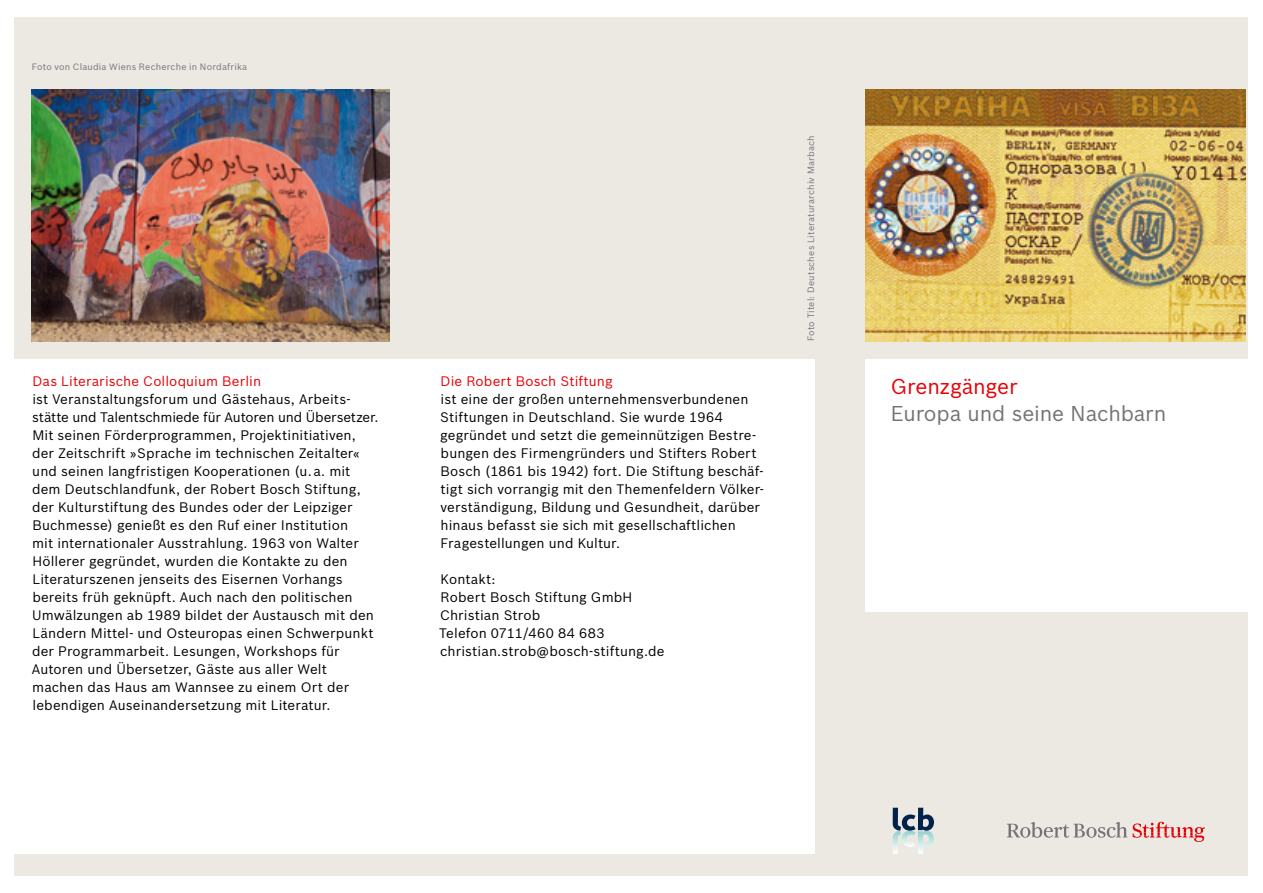
<style>
.page{position:relative;width:1263px;height:893px;background:#fff}
.page>*{position:absolute;margin:0;border:0;box-sizing:border-box;transform-origin:0 0}
.t1{font:21px "Bosch Sans";letter-spacing:-.005em;color:#757378}
.t2{font:21px "Bosch Sans";letter-spacing:-.005em;color:#e60005}
.t3{font:13.5px/18px "Bosch Sans";letter-spacing:.01em;color:#000}
.Punktauflistung{font:9px "Bosch Sans";letter-spacing:.025em;color:#757378}
.Grundtext{font:9px "Bosch Sans";letter-spacing:.025em;color:#757378}
.s1{color:#e60005}
</style>
<div class="page">
<div style="left:15px;top:17px;width:1233px;height:859px;background:#ebe9e2"></div>
<div style="left:0;top:360px;width:814px;height:494px;background:#fff"></div>
<svg style="left:893px;top:808px;width:41px;height:46px"></svg>
<svg style="left:1007px;top:822px;width:120px;height:16px"></svg>
<svg style="left:1133px;top:822px;width:71px;height:20px"></svg>
<img style="left:32px;top:89px;width:357px;height:252px">
<div style="left:865px;top:359px;width:398px;height:252px;background:#fff"></div>
<img style="left:865px;top:89px;width:381px;height:252px">
<p class="Grundtext" style="left:32px;top:62px;width:217px">Foto von Claudia Wiens Recherche in Nordafrika</p>
<p class="t3" style="left:32px;top:372px;width:348px"><span class="s1">Das Literarische Colloquium Berlin<br></span>ist Veranstaltungsforum und Gästehaus, Arbeits&shy;stätte und Talentschmiede für Autoren und Übersetzer.</p>
<p class="t3" style="left:32px;top:426px;width:325px">Mit seinen Förderprogrammen, Projektinitiativen,</p>
<p class="t3" style="left:32px;top:444px;width:329px">der Zeitschrift »Sprache im technischen Zeitalter«</p>
<p class="t3" style="left:32px;top:462px;width:320px">und seinen langfristigen Kooperationen (u.a. mit</p>
<p class="t3" style="left:32px;top:480px;width:330px">dem Deutschlandfunk, der Robert Bosch Stiftung,</p>
<p class="t3" style="left:32px;top:498px;width:344px">der Kulturstiftung des Bundes oder der Leipziger Buchmesse) genießt es den Ruf einer Institution<br>mit internationaler Ausstrahlung. 1963 von Walter Höllerer gegründet, wurden die Kontakte zu den Literaturszenen jenseits des Eisernen Vorhangs bereits früh geknüpft. Auch nach den politischen Umwälzungen ab 1989 bildet der Austausch mit den Ländern Mittel- und Osteuropas einen Schwerpunkt der Programmarbeit. Lesungen, Workshops für Autoren und Übersetzer, Gäste aus aller Welt machen das Haus am Wannsee zu einem Ort der lebendigen Auseinandersetzung mit Literatur.</p>
<p class="t3" style="left:440px;top:372px;width:325px"><span class="s1">Die Robert Bosch Stiftung<br></span>ist eine der großen unternehmensverbundenen Stiftungen in Deutschland. Sie wurde 1964 gegründet und setzt die gemeinnützigen Bestre&shy;bungen des Firmengründers und Stifters Robert Bosch (1861 bis 1942) fort. Die Stiftung beschäf&shy;tigt sich vorrangig mit den Themenfeldern Völker&shy;verständigung, Bildung und Gesundheit, darüber hinaus befasst sie sich mit gesellschaftlichen Fragestellungen und Kultur.</p>
<p class="t3" style="left:441px;top:570px;width:57px">Kontakt:</p>
<p class="t3" style="left:441px;top:588px;width:193px">Robert Bosch Stiftung GmbH</p>
<p class="t3" style="left:440px;top:606px;width:102px">Christian Strob</p>
<p class="t3" style="left:439px;top:624px;width:167px">Telefon 0711/460 84 683</p>
<p class="t3" style="left:440px;top:642px;width:226px">christian.strob@bosch-stiftung.de</p>
<p class="Punktauflistung" style="left:805px;top:341px;width:207px;rotate:-90deg">Foto Titel: Deutsches Literaturarchiv Marbach</p>
<p class="t2" style="left:891px;top:373px;width:128px">Grenzgänger</p>
<p class="t1" style="left:891px;top:400px;width:277px">Europa und seine Nachbarn</p>
</div>
